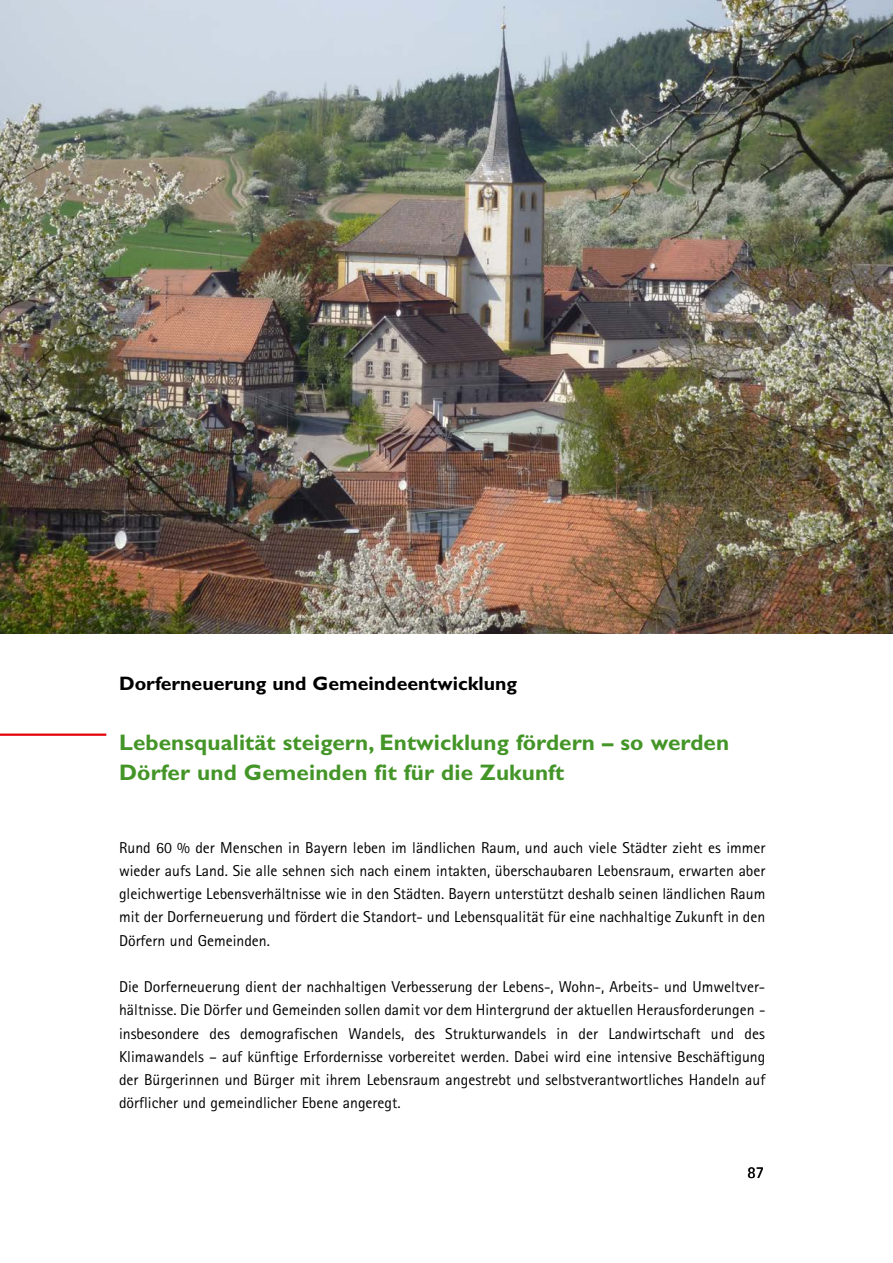
<style>
.page{position:relative;width:893px;height:1263px;background:#fff}
.page>*{position:absolute;margin:0;border:0;box-sizing:border-box;transform-origin:0 0}
.Kap_head{font:700 22.5px/30px "Gill Sans Std";letter-spacing:.005em;color:#449528}
.Kap_dach{font:700 19.5px "Gill Sans Std";color:#000}
.t1{font:16.5px "Rotis Sans Serif Pro";color:#000}
.Copy{font:15.75px/23.2px "Rotis Sans Serif Pro";color:#000;text-align:justify}
</style>
<div class="page">
<img style="left:0;top:0;width:893px;height:634px">
<hr style="left:0;top:733px;width:106px;height:3px;background:#e3000b">
<p class="Kap_dach" style="left:119px;top:672px;width:400px">Dorferneuerung und Gemeindeentwicklung</p>
<h1 class="Kap_head" style="left:119px;top:727px;width:612px">Lebensqualität steigern, Entwicklung fördern – so werden<br>Dörfer und Gemeinden fit für die Zukunft</h1>
<p class="Copy" style="left:119px;top:836px;width:648px">Rund 60 % der Menschen in Bayern leben im ländlichen Raum, und auch viele Städter zieht es immer wieder aufs Land. Sie alle sehnen sich nach einem intakten, überschaubaren Lebensraum, erwarten aber gleichwertige Lebensverhältnisse wie in den Städten. Bayern unterstützt deshalb seinen ländlichen Raum mit der Dorferneuerung und fördert die Standort- und Lebensqualität für eine nachhaltige Zukunft in den Dörfern und Gemeinden.</p>
<p class="Copy" style="left:119px;top:975px;width:648px">Die Dorferneuerung dient der nachhaltigen Verbesserung der Lebens-, Wohn-, Arbeits- und Umweltver&shy;hältnisse. Die Dörfer und Gemeinden sollen damit vor dem Hintergrund der aktuellen Herausforderungen - insbesondere des demografischen Wandels, des Strukturwandels in der Landwirtschaft und des Klimawandels – auf künftige Erfordernisse vorbereitet werden. Dabei wird eine intensive Beschäftigung der Bürgerinnen und Bürger mit ihrem Lebensraum angestrebt und selbstverantwortliches Handeln auf dörflicher und gemeindlicher Ebene angeregt.</p>
<p class="t1" style="left:747px;top:1163px;width:18px">87</p>
</div>
